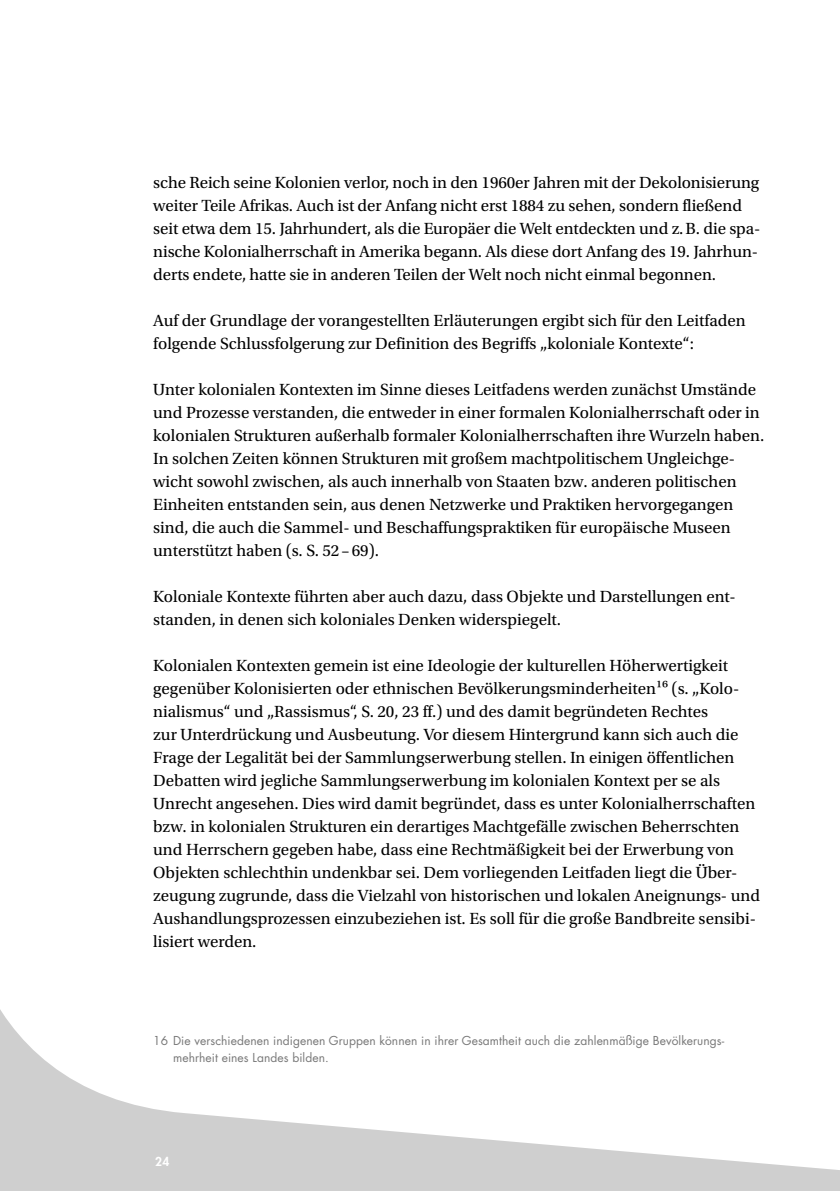
<style>
.page{position:relative;width:840px;height:1191px;background:#fff}
.page>*{position:absolute;margin:0;border:0;box-sizing:border-box;transform-origin:0 0}
.t1{font:17px/23px "Utopia Std";color:#000}
.t2{font:12px/17px "Futura LT Pro";letter-spacing:.005em;color:#787878}
.t3{font:800 12px "Futura LT Pro";color:#fff}
</style>
<div class="page">
<svg style="left:0;top:1009px;width:839px;height:182px"></svg>
<p class="t1" style="left:153px;top:171px;width:608px">sche Reich seine Kolonien verlor, noch in den 1960er Jahren mit der Dekolonisierung weiter Teile Afrikas. Auch ist der Anfang nicht erst 1884 zu sehen, sondern fließend seit etwa dem 15. Jahrhundert, als die Europäer die Welt entdeckten und z.B. die spa&shy;nische Kolonialherrschaft in Amerika begann. Als diese dort Anfang des 19. Jahrhun&shy;derts endete, hatte sie in anderen Teilen der Welt noch nicht einmal begonnen.</p>
<p class="t1" style="left:153px;top:309px;width:593px">Auf der Grundlage der vorangestellten Erläuterungen ergibt sich für den Leitfaden folgende Schlussfolgerung zur Definition des Begriffs „koloniale Kontexte“:</p>
<p class="t1" style="left:153px;top:378px;width:612px">Unter kolonialen Kontexten im Sinne dieses Leitfadens werden zunächst Umstände und Prozesse verstanden, die entweder in einer formalen Kolonialherrschaft oder in kolonialen Strukturen außerhalb formaler Kolonialherrschaften ihre Wurzeln haben.<br>In solchen Zeiten können Strukturen mit großem machtpolitischem Ungleichge&shy;wicht sowohl zwischen, als auch innerhalb von Staaten bzw. anderen politischen Einheiten entstanden sein, aus denen Netzwerke und Praktiken hervorgegangen sind, die auch die Sammel- und Beschaffungspraktiken für europäische Museen unterstützt haben (s. S. 52– 69).</p>
<p class="t1" style="left:153px;top:585px;width:583px">Koloniale Kontexte führten aber auch dazu, dass Objekte und Darstellungen ent&shy;standen, in denen sich koloniales Denken widerspiegelt.</p>
<p class="t1" style="left:153px;top:654px;width:608px">Kolonialen Kontexten gemein ist eine Ideologie der kulturellen Höherwertigkeit gegenüber Kolonisierten oder ethnischen Bevölkerungsminderheiten16 (s. „Kolo&shy;nialismus“ und „Rassismus“, S. 20, 23 ff.) und des damit begründeten Rechtes<br>zur Unterdrückung und Ausbeutung. Vor diesem Hintergrund kann sich auch die Frage der Legalität bei der Sammlungserwerbung stellen. In einigen öffentlichen Debatten wird jegliche Sammlungserwerbung im kolonialen Kontext per se als Unrecht angesehen. Dies wird damit begründet, dass es unter Kolonialherrschaften bzw. in kolonialen Strukturen ein derartiges Machtgefälle zwischen Beherrschten und Herrschern gegeben habe, dass eine Rechtmäßigkeit bei der Erwerbung von Objekten schlechthin undenkbar sei. Dem vorliegenden Leitfaden liegt die Über&shy;zeugung zugrunde, dass die Vielzahl von historischen und lokalen Aneignungs- und Aushandlungsprozessen einzubeziehen ist. Es soll für die große Bandbreite sensibi&shy;lisiert werden.</p>
<p class="t2" style="left:173px;top:1032px;width:552px;text-indent:-20px">16 Die verschiedenen indigenen Gruppen können in ihrer Gesamtheit auch die zahlenmäßige Bevölkerungs&shy;mehrheit eines Landes bilden.</p>
<p class="t3" style="left:155px;top:1152px;width:16px">24</p>
</div>
